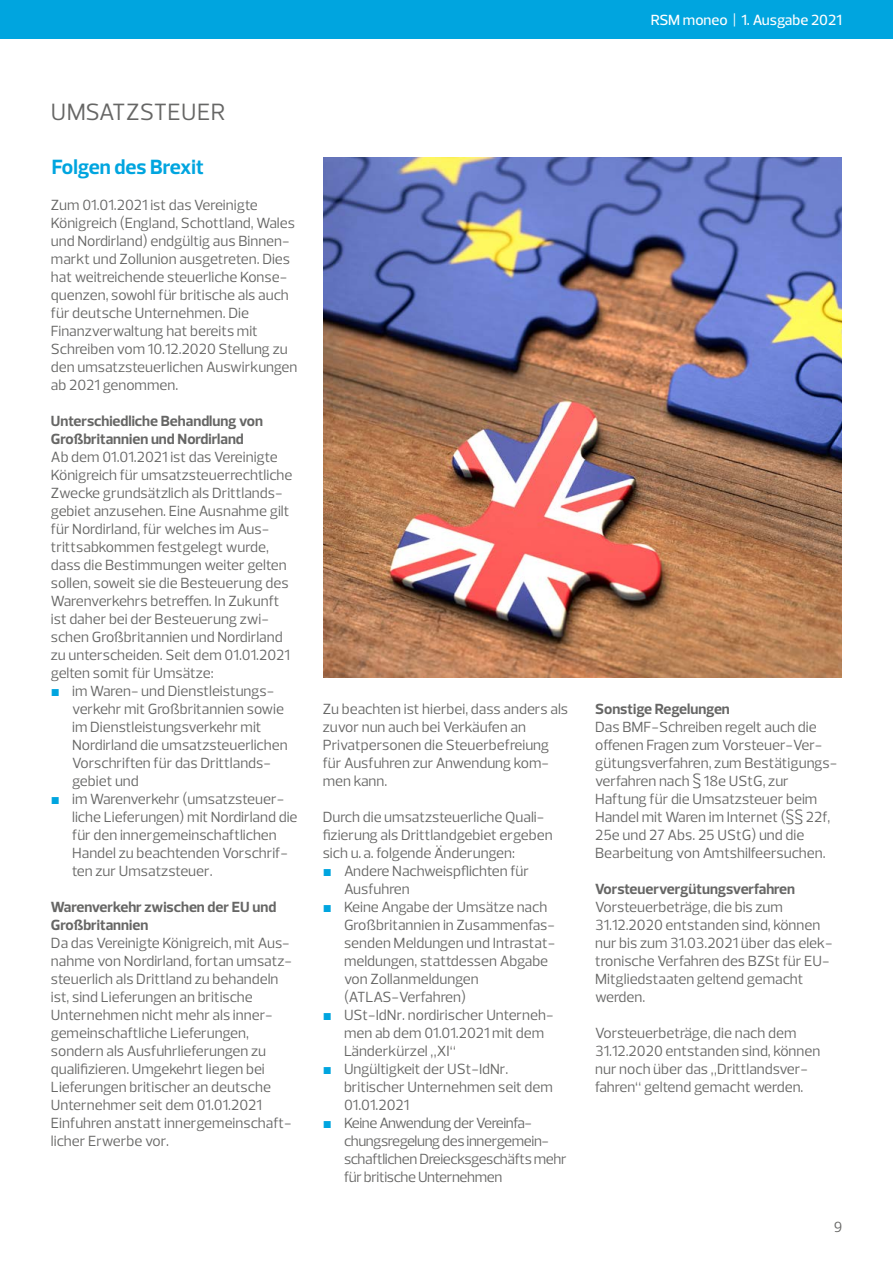
<style>
.page{position:relative;width:893px;height:1263px;background:#fff}
.page>*{position:absolute;margin:0;border:0;box-sizing:border-box;transform-origin:0 0}
.t1{font:24px "Prelo";letter-spacing:.015em;color:#666665}
.t2{font:700 21px "Prelo";color:#00a5df}
.t3{font:15px/18px "Prelo";color:#666665}
.t4{font:700 15px/18px "Prelo";color:#666665}
.t5{font:15px/18px "Prelo";letter-spacing:-.025em;color:#666665}
.t6{font:500 15px "Prelo";color:#fff}
.s1{font-family:"Arial";color:#00a5df}
</style>
<div class="page">
<div style="left:0;top:0;width:893px;height:38px;background:#00a5df"></div>
<img style="left:323px;top:158px;width:519px;height:520px">
<p class="t6" style="left:651px;top:11px;width:193px">RSM moneo | 1. Ausgabe 2021</p>
<h1 class="t1" style="left:51px;top:97px;width:176px">UMSATZSTEUER</h1>
<h2 class="t2" style="left:52px;top:154px;width:153px">Folgen des Brexit</h2>
<p class="t3" style="left:51px;top:196px;width:248px">Zum 01.01.2021 ist das Vereinigte Königreich (England, Schottland, Wales und Nordirland) endgültig aus Binnen&shy;markt und Zollunion ausgetreten. Dies hat weitreichende steuerliche Konse&shy;quenzen, sowohl für britische als auch für deutsche Unternehmen. Die Finanzverwaltung hat bereits mit Schreiben vom 10.12.2020 Stellung zu den umsatzsteuerlichen Auswirkungen ab 2021 genommen.</p>
<p class="t4" style="left:51px;top:412px;width:214px">Unterschiedliche Behandlung von<br>Großbritannien und Nordirland</p>
<p class="t3" style="left:51px;top:448px;width:243px">Ab dem 01.01.2021 ist das Vereinigte Königreich für umsatzsteuerrechtliche Zwecke grundsätzlich als Drittlands&shy;gebiet anzusehen. Eine Ausnahme gilt für Nordirland, für welches im Aus&shy;trittsabkommen festgelegt wurde, dass die Bestimmungen weiter gelten sollen, soweit sie die Besteuerung des Warenverkehrs betreffen. In Zukunft ist daher bei der Besteuerung zwi&shy;schen Großbritannien und Nordirland zu unterscheiden. Seit dem 01.01.2021 gelten somit für Umsätze:</p>
<p class="t3" style="left:72px;top:682px;width:217px;text-indent:-21px"><span class="s1">■</span> im Waren- und Dienstleistungs&shy;verkehr mit Großbritannien sowie im Dienstleistungsverkehr mit<br>Nordirland die umsatzsteuerlichen<br>Vorschriften für das Drittlands&shy;gebiet und</p>
<p class="t3" style="left:72px;top:790px;width:227px;text-indent:-21px"><span class="s1">■</span> im Warenverkehr (umsatzsteuer&shy;liche Lieferungen) mit Nordirland die für den innergemeinschaftlichen<br>Handel zu beachtenden Vorschrif&shy;ten zur Umsatzsteuer.</p>
<p class="t4" style="left:51px;top:898px;width:227px">Warenverkehr zwischen der EU und<br>Großbritannien</p>
<p class="t3" style="left:51px;top:934px;width:243px">Da das Vereinigte Königreich, mit Aus&shy;nahme von Nordirland, fortan umsatz&shy;steuerlich als Drittland zu behandeln ist, sind Lieferungen an britische Unternehmen nicht mehr als inner&shy;gemeinschaftliche Lieferungen, sondern als Ausfuhrlieferungen zu qualifizieren. Umgekehrt liegen bei Lieferungen britischer an deutsche Unternehmer seit dem 01.01.2021<br>Einfuhren anstatt innergemeinschaft&shy;licher Erwerbe vor.</p>
<p class="t3" style="left:323px;top:700px;width:247px">Zu beachten ist hierbei, dass anders als zuvor nun auch bei Verkäufen an<br>Privatpersonen die Steuerbefreiung für Ausfuhren zur Anwendung kom&shy;men kann.</p>
<p class="t3" style="left:323px;top:808px;width:231px">Durch die umsatzsteuerliche Quali&shy;fizierung als Drittlandgebiet ergeben sich u.a. folgende Änderungen:</p>
<p class="t3" style="left:344px;top:862px;width:187px;text-indent:-21px"><span class="s1">■</span> Andere Nachweispflichten für<br>Ausfuhren</p>
<p class="t3" style="left:344px;top:898px;width:213px;text-indent:-21px"><span class="s1">■</span> Keine Angabe der Umsätze nach<br>Großbritannien in Zusammenfas&shy;senden Meldungen und Intrastat&shy;meldungen, stattdessen Abgabe von Zollanmeldungen (ATLAS-Verfahren)</p>
<p class="t3" style="left:344px;top:1006px;width:211px;text-indent:-21px"><span class="s1">■</span> USt-IdNr. nordirischer Unterneh&shy;men ab dem 01.01.2021 mit dem<br>Länderkürzel „XI“</p>
<p class="t3" style="left:344px;top:1060px;width:210px;text-indent:-21px"><span class="s1">■</span> Ungültigkeit der USt-IdNr. britischer Unternehmen seit dem<br>01.01.2021</p>
<p class="t5" style="left:344px;top:1114px;width:224px;text-indent:-21px"><span class="s1">■</span> Keine Anwendung der Vereinfa&shy;chungsregelung des innergemein&shy;schaftlichen Dreiecksgeschäfts mehr für britische Unternehmen</p>
<p class="t4" style="left:595px;top:700px;width:136px">Sonstige Regelungen</p>
<p class="t3" style="left:595px;top:718px;width:244px">Das BMF-Schreiben regelt auch die offenen Fragen zum Vorsteuer-Ver&shy;gütungsverfahren, zum Bestätigungs&shy;verfahren nach § 18e UStG, zur Haftung für die Umsatzsteuer beim Handel mit Waren im Internet (§§ 22f, 25e und 27 Abs. 25 UStG) und die Bearbeitung von Amtshilfeersuchen.</p>
<p class="t4" style="left:595px;top:880px;width:201px">Vorsteuervergütungsverfahren</p>
<p class="t3" style="left:595px;top:898px;width:239px">Vorsteuerbeträge, die bis zum<br>31.12.2020 entstanden sind, können nur bis zum 31.03.2021 über das elek&shy;tronische Verfahren des BZSt für EU-<br>Mitgliedstaaten geltend gemacht werden.</p>
<p class="t3" style="left:595px;top:1024px;width:227px">Vorsteuerbeträge, die nach dem 31.12.2020 entstanden sind, können nur noch über das „Drittlandsver&shy;fahren“ geltend gemacht werden.</p>
<p class="t3" style="left:834px;top:1218px;width:10px">9</p>
</div>
